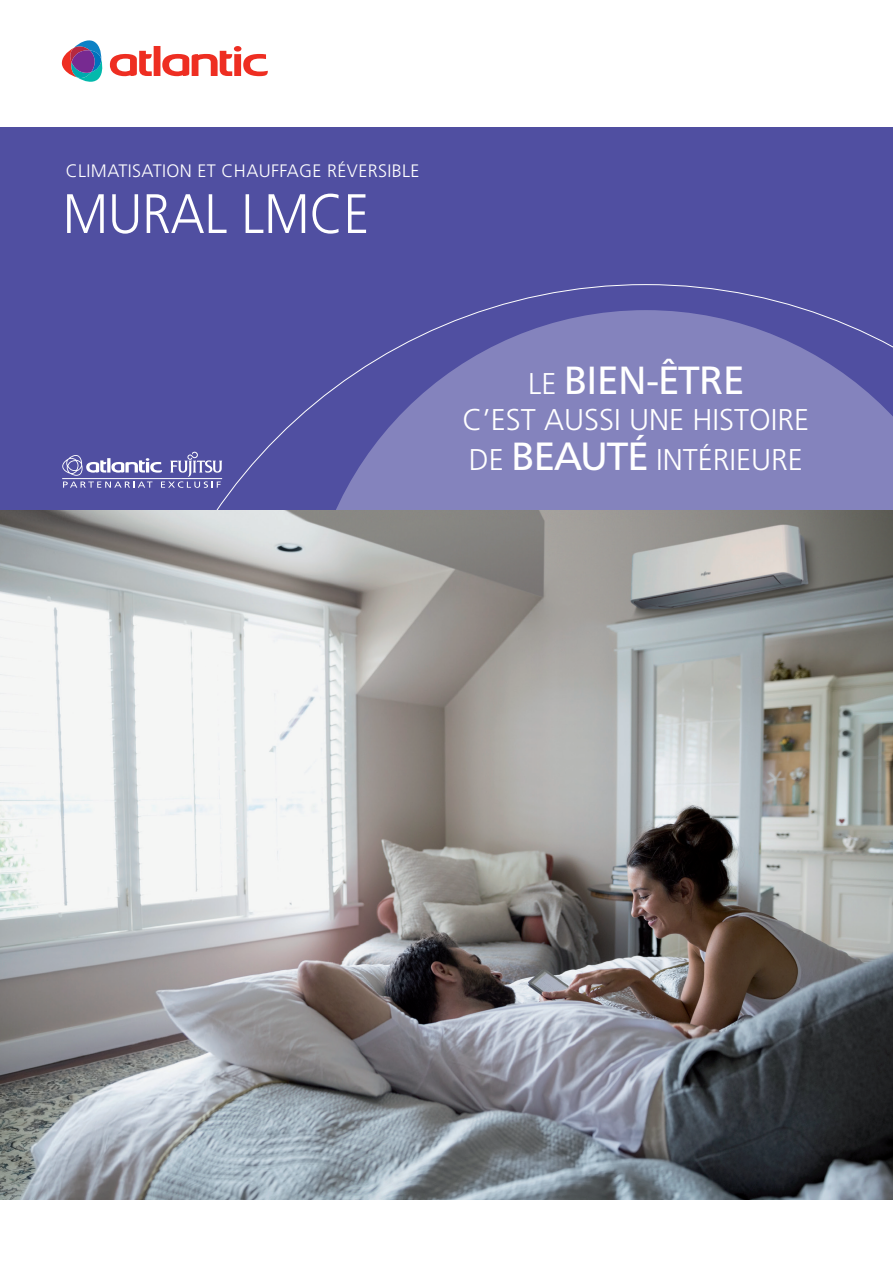
<style>
.page{position:relative;width:893px;height:1263px;background:#fff}
.page>*{position:absolute;margin:0;border:0;box-sizing:border-box;transform-origin:0 0}
.t1{font:300 55.5px "Frutiger";color:#fff;scale:.92 1}
.t2{font:39px "Frutiger BQ";letter-spacing:.02em;color:#fff}
.t3{font:300 30px/40.8px "Frutiger";color:#fff}
.t4{font:300 18px "Frutiger";letter-spacing:.02em;color:#fff}
.s1{font-family:"Frutiger";font-weight:300;font-size:30px}
.s2{font-family:"Frutiger BQ";font-weight:400;font-size:39px}
</style>
<div class="page">
<div style="left:0;top:128px;width:893px;height:382px;background:#504fa1"></div>
<svg style="left:306px;top:310px;width:587px;height:200px;fill:#8483bd"></svg>
<svg style="left:62px;top:40px;width:41px;height:42px"></svg>
<svg style="left:110px;top:46px;width:158px;height:30px"></svg>
<svg style="left:62px;top:452px;width:160px;height:35px"></svg>
<img style="left:0;top:510px;width:893px;height:689px">
<p class="t4" style="left:66px;top:161px;width:355px">CLIMATISATION ET CHAUFFAGE RÉVERSIBLE</p>
<h1 class="t1" style="left:63px;top:182px;width:335px">MURAL LMCE</h1>
<h2 class="t2" style="left:528px;top:357px;width:217px"><span class="s1">LE</span> BIEN-ÊTRE</h2>
<p class="t3" style="left:462px;top:399px;width:348px">C’EST AUSSI UNE HISTOIRE<br>DE <span class="s2">BEAUTÉ</span> INTÉRIEURE</p>
</div>
